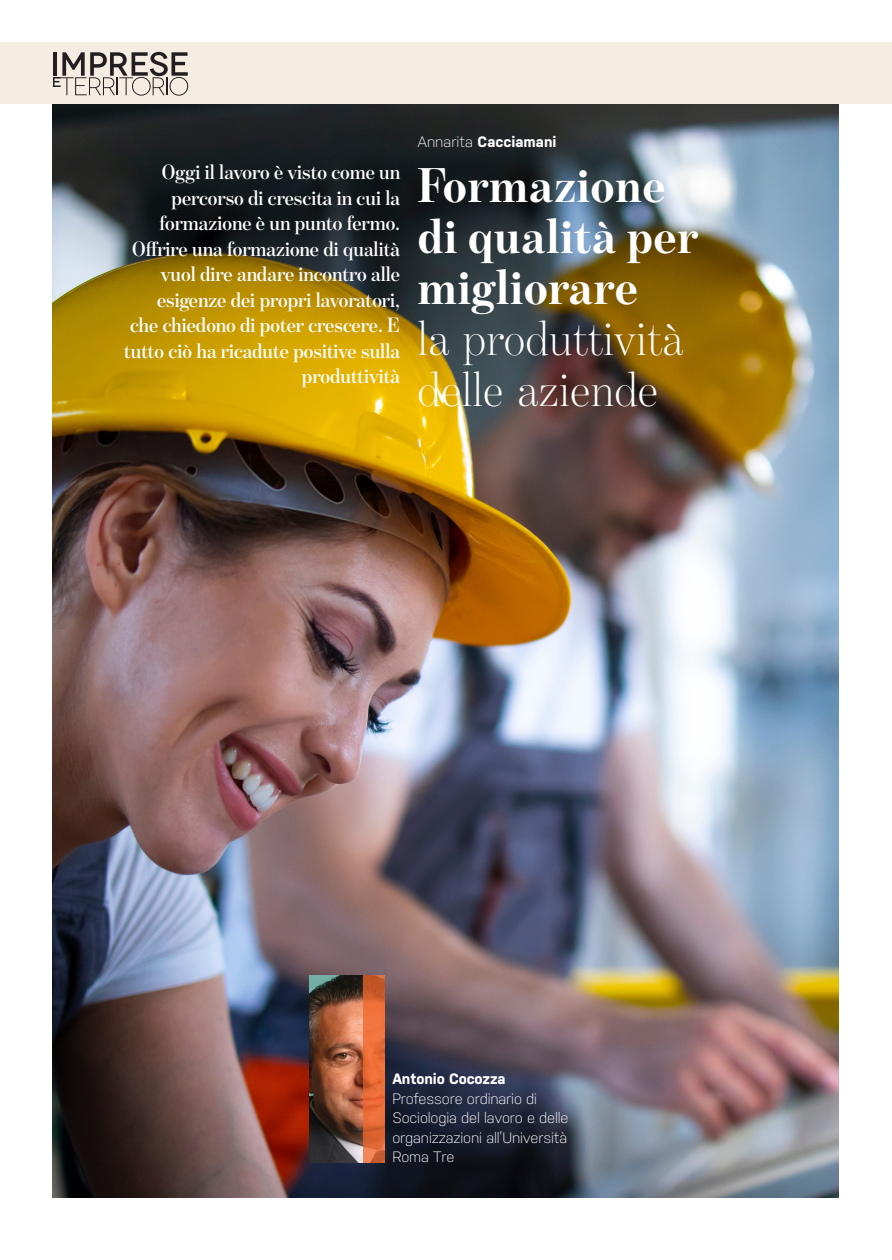
<style>
.page{position:relative;width:892px;height:1260px;background:#fff}
.page>*{position:absolute;margin:0;border:0;box-sizing:border-box;transform-origin:0 0}
.t1{font:700 49.5px "Benton Mod Disp";letter-spacing:.02em;color:#fff}
.t2{font:300 49.5px "Benton Mod Disp";letter-spacing:.02em;color:#fff}
.t3{font:600 21px/25.5px "Benton Mod Disp";color:#fff;text-align:right}
.t4{font:300 15px/19.5px "Nudista";letter-spacing:-.01em;color:#fff}
.t5{font:700 15px "Nudista";letter-spacing:-.01em;color:#fff}
.s1{font-weight:300}
</style>
<div class="page">
<img style="left:52px;top:104px;width:786px;height:1093px">
<div style="left:0;top:42px;width:892px;height:62px;background:#f5ede2"></div>
<svg style="left:53px;top:52px;width:135px;height:44px"></svg>
<img style="left:309px;top:975px;width:54px;height:187px">
<svg style="left:363px;top:975px;width:21px;height:187px;background:#e36936"></svg>
<p class="t3" style="left:124px;top:159px;width:277px">Oggi il lavoro è visto come un percorso di crescita in cui la formazione è un punto fermo.<br>Offrire una formazione di qualità vuol dire andare incontro alle esigenze dei propri lavoratori, che chiedono di poter crescere. E tutto ciò ha ricadute positive sulla produttività</p>
<p class="t5" style="left:418px;top:133px;width:140px"><span class="s1">Annarita</span> Cacciamani</p>
<p class="t1" style="left:418px;top:158px;width:249px">Formazione</p>
<p class="t1" style="left:418px;top:209px;width:281px">di qualità per</p>
<p class="t1" style="left:418px;top:260px;width:221px">migliorare</p>
<p class="t2" style="left:418px;top:312px;width:267px">la produttività</p>
<p class="t2" style="left:418px;top:363px;width:241px">delle aziende</p>
<p class="t5" style="left:392px;top:1070px;width:115px">Antonio Cocozza</p>
<p class="t4" style="left:392px;top:1088px;width:178px">Professore ordinario di<br>Sociologia del lavoro e delle organizzazioni all’Università<br>Roma Tre</p>
</div>
